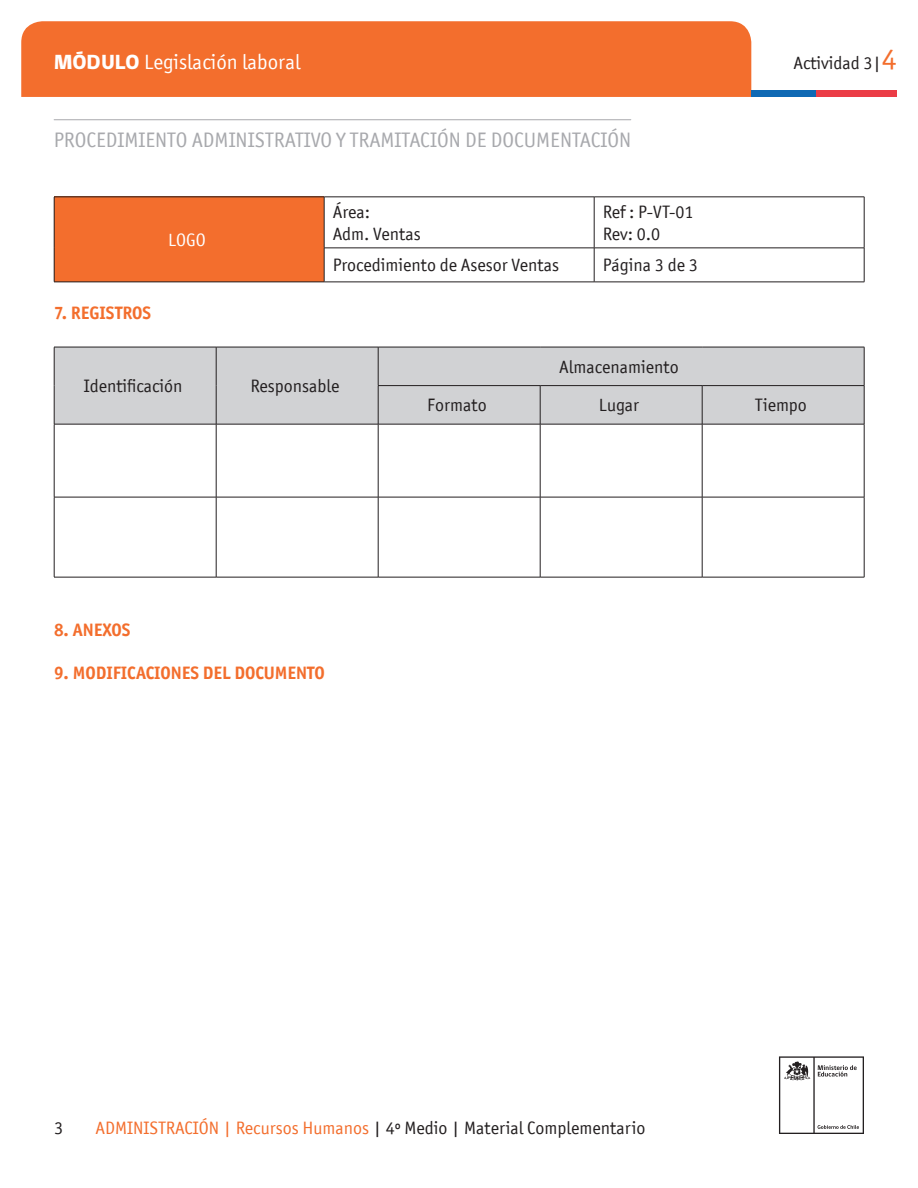
<style>
.page{position:relative;width:918px;height:1188px;background:#fff}
.page>*{position:absolute;margin:0;border:0;box-sizing:border-box;transform-origin:0 0}
.t1{font:21px "Officina San ITC";color:#a8a9ad}
.t2{font:21px "Officina San ITC";color:#fff}
.t3{font:18px "Officina San ITC";color:#231f20}
.t4{font:700 18px "Officina San ITC";color:#f36e2d}
.t5{font:18px "Officina San ITC";color:#fff}
.s1{font-family:"gob CL";font-weight:800}
.s2{font-size:30px;color:#f36e2d}
.s3{color:#f36e2d}
</style>
<div class="page">
<svg style="left:779px;top:1056px;width:85px;height:78px"></svg>
<div style="left:21px;top:21px;width:730px;height:76px;background:#f36e2d"></div>
<div style="left:751px;top:90px;width:65px;height:7px;background:#0f69b4"></div>
<div style="left:816px;top:90px;width:81px;height:7px;background:#eb3c46"></div>
<hr style="left:54px;top:119px;width:577px;height:1px;background:#a8a9ad">
<div style="left:54px;top:197px;width:270px;height:85px;background:#f36e2d"></div>
<hr style="left:54px;top:197px;width:270px;height:1px;background:#231f20">
<hr style="left:54px;top:197px;width:1px;height:51px;background:#231f20">
<hr style="left:324px;top:197px;width:270px;height:1px;background:#231f20">
<hr style="left:324px;top:197px;width:1px;height:51px;background:#231f20">
<hr style="left:594px;top:197px;width:270px;height:1px;background:#231f20">
<hr style="left:594px;top:197px;width:1px;height:51px;background:#231f20">
<hr style="left:864px;top:197px;width:1px;height:51px;background:#231f20">
<hr style="left:54px;top:248px;width:1px;height:34px;background:#231f20">
<hr style="left:324px;top:248px;width:270px;height:1px;background:#231f20">
<hr style="left:324px;top:248px;width:1px;height:34px;background:#231f20">
<hr style="left:594px;top:248px;width:270px;height:1px;background:#231f20">
<hr style="left:594px;top:248px;width:1px;height:34px;background:#231f20">
<hr style="left:864px;top:248px;width:1px;height:34px;background:#231f20">
<hr style="left:54px;top:282px;width:270px;height:1px;background:#231f20">
<hr style="left:324px;top:282px;width:270px;height:1px;background:#231f20">
<hr style="left:594px;top:282px;width:270px;height:1px;background:#231f20">
<div style="left:55px;top:348px;width:809px;height:76px;background:#d1d2d4"></div>
<hr style="left:54px;top:347px;width:162px;height:1px;background:#231f20">
<hr style="left:54px;top:347px;width:1px;height:39px;background:#231f20">
<hr style="left:216px;top:347px;width:162px;height:1px;background:#231f20">
<hr style="left:216px;top:347px;width:1px;height:39px;background:#231f20">
<hr style="left:378px;top:347px;width:162px;height:1px;background:#231f20">
<hr style="left:378px;top:347px;width:1px;height:38px;background:#231f20">
<hr style="left:540px;top:347px;width:162px;height:1px;background:#231f20">
<hr style="left:702px;top:347px;width:162px;height:1px;background:#231f20">
<hr style="left:864px;top:347px;width:1px;height:38px;background:#231f20">
<hr style="left:54px;top:386px;width:1px;height:38px;background:#231f20">
<hr style="left:216px;top:386px;width:1px;height:38px;background:#231f20">
<hr style="left:378px;top:385px;width:162px;height:1px;background:#231f20">
<hr style="left:378px;top:386px;width:1px;height:38px;background:#231f20">
<hr style="left:540px;top:385px;width:162px;height:1px;background:#231f20">
<hr style="left:540px;top:386px;width:1px;height:38px;background:#231f20">
<hr style="left:702px;top:385px;width:162px;height:1px;background:#231f20">
<hr style="left:702px;top:386px;width:1px;height:38px;background:#231f20">
<hr style="left:864px;top:386px;width:1px;height:38px;background:#231f20">
<hr style="left:54px;top:424px;width:162px;height:1px;background:#231f20">
<hr style="left:54px;top:424px;width:1px;height:73px;background:#231f20">
<hr style="left:216px;top:424px;width:162px;height:1px;background:#231f20">
<hr style="left:216px;top:424px;width:1px;height:73px;background:#231f20">
<hr style="left:378px;top:424px;width:162px;height:1px;background:#231f20">
<hr style="left:378px;top:424px;width:1px;height:73px;background:#231f20">
<hr style="left:540px;top:424px;width:162px;height:1px;background:#231f20">
<hr style="left:540px;top:424px;width:1px;height:73px;background:#231f20">
<hr style="left:702px;top:424px;width:162px;height:1px;background:#231f20">
<hr style="left:702px;top:424px;width:1px;height:73px;background:#231f20">
<hr style="left:864px;top:424px;width:1px;height:73px;background:#231f20">
<hr style="left:54px;top:497px;width:162px;height:1px;background:#231f20">
<hr style="left:54px;top:497px;width:1px;height:80px;background:#231f20">
<hr style="left:216px;top:497px;width:162px;height:1px;background:#231f20">
<hr style="left:216px;top:497px;width:1px;height:80px;background:#231f20">
<hr style="left:378px;top:497px;width:162px;height:1px;background:#231f20">
<hr style="left:378px;top:497px;width:1px;height:80px;background:#231f20">
<hr style="left:540px;top:497px;width:162px;height:1px;background:#231f20">
<hr style="left:540px;top:497px;width:1px;height:80px;background:#231f20">
<hr style="left:702px;top:497px;width:162px;height:1px;background:#231f20">
<hr style="left:702px;top:497px;width:1px;height:80px;background:#231f20">
<hr style="left:864px;top:497px;width:1px;height:80px;background:#231f20">
<hr style="left:54px;top:577px;width:162px;height:1px;background:#231f20">
<hr style="left:216px;top:577px;width:162px;height:1px;background:#231f20">
<hr style="left:378px;top:577px;width:162px;height:1px;background:#231f20">
<hr style="left:540px;top:577px;width:162px;height:1px;background:#231f20">
<hr style="left:702px;top:577px;width:162px;height:1px;background:#231f20">
<p class="t2" style="left:54px;top:50px;width:248px"><span class="s1">MÓDULO</span> Legislación laboral</p>
<p class="t1" style="left:54px;top:128px;width:579px">PROCEDIMIENTO ADMINISTRATIVO Y TRAMITACIÓN DE DOCUMENTACIÓN</p>
<p class="t5" style="left:168px;top:229px;width:39px">LOGO</p>
<p class="t4" style="left:54px;top:302px;width:99px">7. REGISTROS</p>
<p class="t3" style="left:333px;top:202px;width:39px">Área:</p>
<p class="t3" style="left:333px;top:223px;width:90px">Adm. Ventas</p>
<p class="t3" style="left:603px;top:202px;width:92px">Ref : P-VT-01</p>
<p class="t3" style="left:603px;top:223px;width:59px">Rev: 0.0</p>
<p class="t3" style="left:333px;top:255px;width:228px">Procedimiento de Asesor Ventas</p>
<p class="t3" style="left:603px;top:255px;width:97px">Página 3 de 3</p>
<p class="t3" style="left:559px;top:356px;width:121px">Almacenamiento</p>
<p class="t3" style="left:84px;top:376px;width:100px">Identificación</p>
<p class="t3" style="left:251px;top:376px;width:91px">Responsable</p>
<p class="t3" style="left:794px;top:53px;width:105px">Actividad 3|<span class="s2">4</span></p>
<p class="t4" style="left:54px;top:619px;width:78px">8. ANEXOS</p>
<p class="t4" style="left:54px;top:662px;width:272px">9. MODIFICACIONES DEL DOCUMENTO</p>
<p class="t3" style="left:427px;top:395px;width:61px">Formato</p>
<p class="t3" style="left:599px;top:395px;width:42px">Lugar</p>
<p class="t3" style="left:755px;top:395px;width:53px">Tiempo</p>
<p class="t3" style="left:54px;top:1118px;width:10px">3</p>
<p class="t3" style="left:95px;top:1118px;width:551px"><span class="s3">ADMINISTRACIÓN | Recursos Humanos</span> | 4º Medio | Material Complementario</p>
</div>
